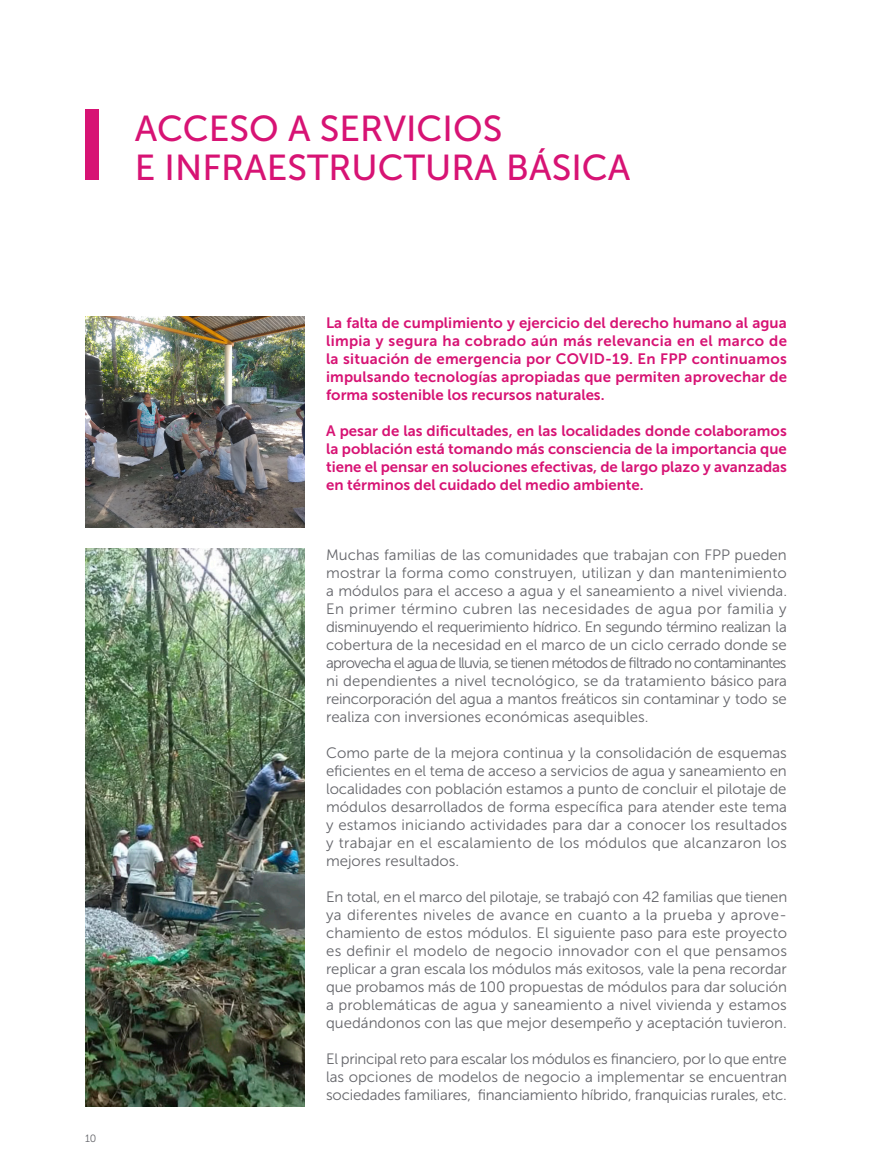
<style>
.page{position:relative;width:872px;height:1170px;background:#fff}
.page>*{position:absolute;margin:0;border:0;box-sizing:border-box;transform-origin:0 0}
.t1{font:36px/39px "Museo Sans 500";color:#d71374}
.cuerpo_10_en_12{font:15px/18px "Museo Sans 300";color:#64656a;text-align:justify}
.cuerpo_10_en_12-2{font:15px/18px "Museo Sans 700";color:#d71374;text-align:justify}
.t2{font:10.5px "Museo Sans 300";color:#64656a}
</style>
<div class="page">
<div style="left:85px;top:109px;width:14px;height:71px;background:#d71374"></div>
<img style="left:85px;top:317px;width:220px;height:210px">
<img style="left:85px;top:548px;width:220px;height:558px">
<p class="t1" style="left:135px;top:109px;width:497px">ACCESO A SERVICIOS<br>E INFRAESTRUCTURA BÁSICA</p>
<p class="t2" style="left:85px;top:1132px;width:13px">10</p>
<p class="cuerpo_10_en_12-2" style="left:326px;top:314px;width:462px">La falta de cumplimiento y ejercicio del derecho humano al agua limpia y segura ha cobrado aún más relevancia en el marco de la situación de emergencia por COVID-19. En FPP continuamos impulsando tecnologías apropiadas que permiten aprovechar de forma sostenible los recursos naturales.</p>
<p class="cuerpo_10_en_12-2" style="left:326px;top:422px;width:462px">A pesar de las dificultades, en las localidades donde colaboramos la población está tomando más consciencia de la importancia que tiene el pensar en soluciones efectivas, de largo plazo y avanzadas en términos del cuidado del medio ambiente.</p>
<p class="cuerpo_10_en_12" style="left:326px;top:545px;width:462px">Muchas familias de las comunidades que trabajan con FPP pueden mostrar la forma como construyen, utilizan y dan mantenimiento a módulos para el acceso a agua y el saneamiento a nivel vivienda.<br>En primer término cubren las necesidades de agua por familia y disminuyendo el requerimiento hídrico. En segundo término realizan la cobertura de la necesidad en el marco de un ciclo cerrado donde se aprovecha el agua de lluvia, se tienen métodos de filtrado no contaminantes ni dependientes a nivel tecnológico, se da tratamiento básico para reincorporación del agua a mantos freáticos sin contaminar y todo se realiza con inversiones económicas asequibles.</p>
<p class="cuerpo_10_en_12" style="left:326px;top:743px;width:462px">Como parte de la mejora continua y la consolidación de esquemas eficientes en el tema de acceso a servicios de agua y saneamiento en localidades con población estamos a punto de concluir el pilotaje de módulos desarrollados de forma específica para atender este tema y estamos iniciando actividades para dar a conocer los resultados y trabajar en el escalamiento de los módulos que alcanzaron los mejores resultados.</p>
<p class="cuerpo_10_en_12" style="left:326px;top:887px;width:462px">En total, en el marco del pilotaje, se trabajó con 42 familias que tienen ya diferentes niveles de avance en cuanto a la prueba y aprove&shy;chamiento de estos módulos. El siguiente paso para este proyecto es definir el modelo de negocio innovador con el que pensamos replicar a gran escala los módulos más exitosos, vale la pena recordar que probamos más de 100 propuestas de módulos para dar solución a problemáticas de agua y saneamiento a nivel vivienda y estamos quedándonos con las que mejor desempeño y aceptación tuvieron.</p>
<p class="cuerpo_10_en_12" style="left:326px;top:1049px;width:462px">El principal reto para escalar los módulos es financiero, por lo que entre las opciones de modelos de negocio a implementar se encuentran sociedades familiares, financiamiento híbrido, franquicias rurales, etc.</p>
</div>
